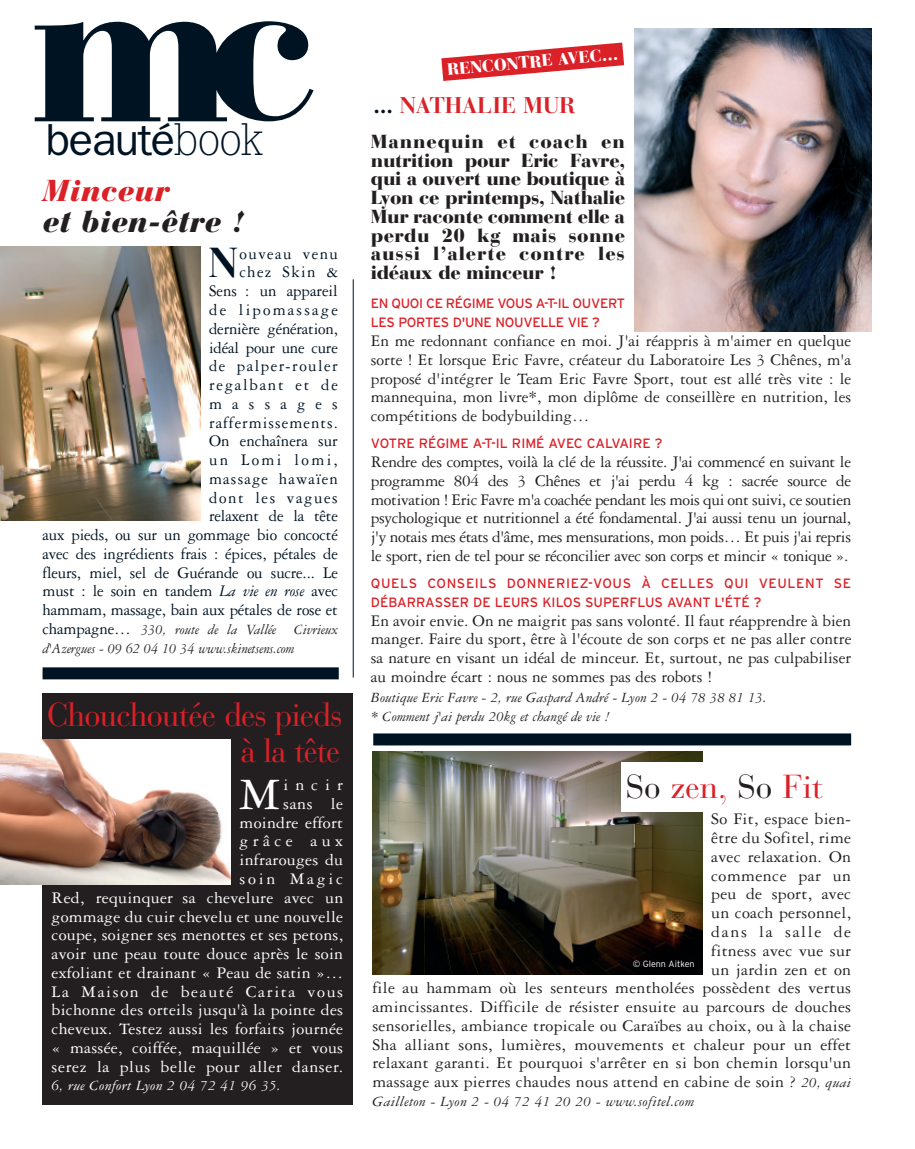
<style>
.page{position:relative;width:915px;height:1149px;background:#fff}
.page>*{position:absolute;margin:0;border:0;box-sizing:border-box;transform-origin:0 0}
.t1{font:47.85px "Garamond Three";color:#fff}
.t2{font:45px "Franklin Gothic";letter-spacing:-.03em;color:#001322}
.t3{font:700 41.55px "Bauer Bodoni";color:#001322}
.t4{font:33px "Bauer Bodoni";letter-spacing:-.03em;color:#da2128}
.t5{font:33px "Bauer Bodoni";color:#da2128}
.t6{font:33px "Bauer Bodoni";letter-spacing:-.03em;color:#da2128;scale:.95 1}
.t7{font:italic 900 30px "Bauer Bodoni";color:#231f20}
.t8{font:italic 900 30px "Bauer Bodoni";color:#da2128}
.t9{font:700 22.5px "Bauer Bodoni";color:#da2128}
.t10{font:900 18.75px/18.8px "Bauer Bodoni";letter-spacing:.02em;color:#231f20;text-align:justify}
.t11{font:17.25px/18.8px "Garamond Three";letter-spacing:.015em;color:#231f20;text-align:justify}
.t12{font:17.25px/18.8px "Garamond Three";letter-spacing:-.01em;color:#001322;text-align:right}
.t13{font:17.25px/18.8px "Garamond Three";letter-spacing:.015em;color:#fff;text-align:right}
.t14{font:900 16.5px "Bauer Bodoni";color:#fff}
.t15{font:italic 15px/18.8px "Garamond Three";color:#231f20}
.t16{font:italic 15px "Garamond Three";letter-spacing:.015em;color:#fff}
.t17{font:13.5px/18.8px "Interstate";letter-spacing:.02em;color:#da2128}
.t18{font:13.5px/18.8px "Interstate";letter-spacing:-.02em;color:#da2128}
.t19{font:13.5px "Interstate";color:#da2128}
.t20{font:300 9px "Interstate";color:#fff}
.s1{font-family:"Boton";font-weight:300}
.s2{font-style:italic}
.s3{font-style:normal;font-size:17.25px;color:#001322}
.s4{font-weight:900;font-size:19.5px;color:#001322}
.s5{color:#231f20}
.s6{font-style:italic;font-size:15px}
</style>
<div class="page">
<div style="left:43px;top:693px;width:309px;height:411px;background:#231f20"></div>
<img style="left:0;top:739px;width:230px;height:144px">
<hr style="left:353px;top:279px;width:1px;height:398px;background:#001322">
<img style="left:634px;top:28px;width:237px;height:303px">
<svg style="left:441px;top:43px;width:183px;height:38px"></svg>
<div style="left:373px;top:733px;width:477px;height:12px;background:#001322"></div>
<div style="left:43px;top:667px;width:295px;height:12px;background:#001322"></div>
<svg style="left:35px;top:21px;width:278px;height:100px"></svg>
<img style="left:0;top:247px;width:200px;height:273px">
<img style="left:372px;top:751px;width:330px;height:222px">
<div style="left:621px;top:761px;width:229px;height:50px;background:#fff"></div>
<h2 class="t2" style="left:46px;top:113px;width:219px">beauté<span class="s1">book</span></h2>
<h3 class="t8" style="left:43px;top:178px;width:128px">Minceur</h3>
<h3 class="t7" style="left:43px;top:210px;width:203px">et bien-être !</h3>
<h3 class="t3" style="left:209px;top:248px;width:31px">N</h3>
<p class="t12" style="left:43px;top:245px;width:297px">ouveau venu<br>chez Skin &amp;<br>Sens : un appareil<br>de lipomassage<br>dernière génération,<br>idéal pour une cure<br>de palper-rouler<br>regalbant et de<br>massages<br>raffermissements.<br>On enchaînera sur<br>un Lomi lomi,<br>massage hawaïen<br>dont les vagues<br>relaxent de la tête<br>aux pieds, ou sur un gommage bio concocté avec des ingrédients frais : épices, pétales de fleurs, miel, sel de Guérande ou sucre... Le must : le soin en tandem <span class="s2">La vie en rose</span> avec hammam, massage, bain aux pétales de rose et</p>
<p class="t15" style="left:43px;top:621px;width:297px"><span class="s3">champagne…</span> 330, route de la Vallée Civrieux d'Azergues - 09 62 04 10 34 www.skinetsens.com</p>
<h3 class="t4" style="left:47px;top:702px;width:297px">Chouchoutée des pieds</h3>
<h3 class="t6" style="left:240px;top:738px;width:106px">à la tête</h3>
<p class="t13" style="left:52px;top:776px;width:293px">incir<br>sans le<br>moindre effort<br>grâce aux<br>infrarouges du<br>soin Magic<br>Red, requinquer sa chevelure avec un gommage du cuir chevelu et une nouvelle coupe, soigner ses menottes et ses petons, avoir une peau toute douce après le soin exfoliant et drainant « Peau de satin »…<br>La Maison de beauté Carita vous bichonne des orteils jusqu'à la pointe des cheveux. Testez aussi les forfaits journée « massée, coiffée, maquillée » et vous serez la plus belle pour aller danser.</p>
<p class="t16" style="left:52px;top:1080px;width:231px">6, rue Confort Lyon 2 04 72 41 96 35.</p>
<h1 class="t1" style="left:239px;top:778px;width:43px">M</h1>
<p class="t14" style="left:446px;top:63px;width:173px;rotate:-5deg">RENCONTRE AVEC…</p>
<h3 class="t9" style="left:373px;top:97px;width:203px"><span class="s4">…</span> NATHALIE MUR</h3>
<p class="t10" style="left:371px;top:134px;width:256px">Mannequin et coach en nutrition pour Eric Favre, qui a ouvert une boutique à Lyon ce printemps, Nathalie Mur raconte comment elle a perdu 20 kg mais sonne aussi l’alerte contre les idéaux de minceur !</p>
<p class="t18" style="left:371px;top:294px;width:255px">EN QUOI CE RÉGIME VOUS A-T-IL OUVERT<br>LES PORTES D'UNE NOUVELLE VIE ?</p>
<p class="t11" style="left:371px;top:333px;width:482px">En me redonnant confiance en moi. J'ai réappris à m'aimer en quelque sorte ! Et lorsque Eric Favre, créateur du Laboratoire Les 3 Chênes, m'a proposé d'intégrer le Team Eric Favre Sport, tout est allé très vite : le mannequina, mon livre*, mon diplôme de conseillère en nutrition, les compétitions de bodybuilding…</p>
<p class="t19" style="left:371px;top:435px;width:293px">VOTRE RÉGIME A-T-IL RIMÉ AVEC CALVAIRE ?</p>
<p class="t11" style="left:371px;top:454px;width:482px">Rendre des comptes, voilà la clé de la réussite. J'ai commencé en suivant le programme 804 des 3 Chênes et j'ai perdu 4 kg : sacrée source de motivation ! Eric Favre m'a coachée pendant les mois qui ont suivi, ce soutien psychologique et nutritionnel a été fondamental. J'ai aussi tenu un journal, j'y notais mes états d'âme, mes mensurations, mon poids… Et puis j'ai repris le sport, rien de tel pour se réconcilier avec son corps et mincir « tonique ».</p>
<p class="t17" style="left:371px;top:574px;width:481px">QUELS CONSEILS DONNERIEZ-VOUS À CELLES QUI VEULENT SE<br>DÉBARRASSER DE LEURS KILOS SUPERFLUS AVANT L'ÉTÉ ?</p>
<p class="t11" style="left:371px;top:612px;width:482px">En avoir envie. On ne maigrit pas sans volonté. Il faut réapprendre à bien manger. Faire du sport, être à l'écoute de son corps et ne pas aller contre sa nature en visant un idéal de minceur. Et, surtout, ne pas culpabiliser au moindre écart : nous ne sommes pas des robots !</p>
<p class="t15" style="left:371px;top:689px;width:397px">Boutique Eric Favre - 2, rue Gaspard André - Lyon 2 - 04 78 38 81 13. * Comment j'ai perdu 20kg et changé de vie !</p>
<h3 class="t5" style="left:625px;top:774px;width:199px"><span class="s5">So</span> zen, <span class="s5">So</span> Fit</h3>
<p class="t11" style="left:372px;top:811px;width:480px;text-align:right">So Fit, espace bien-<br>être du Sofitel, rime<br>avec relaxation. On<br>commence par un<br>peu de sport, avec<br>un coach personnel,<br>dans la salle de<br>fitness avec vue sur<br>un jardin zen et on<br>file au hammam où les senteurs mentholées possèdent des vertus amincissantes. Difficile de résister ensuite au parcours de douches sensorielles, ambiance tropicale ou Caraïbes au choix, ou à la chaise Sha alliant sons, lumières, mouvements et chaleur pour un effet relaxant garanti. Et pourquoi s'arrêter en si bon chemin lorsqu'un massage aux pierres chaudes nous attend en cabine de soin ? <span class="s6">20, quai</span></p>
<p class="t15" style="left:372px;top:1092px;width:323px">Gailleton - Lyon 2 - 04 72 41 20 20 - www.sofitel.com</p>
<p class="t20" style="left:632px;top:957px;width:63px">© Glenn Aitken</p>
</div>
